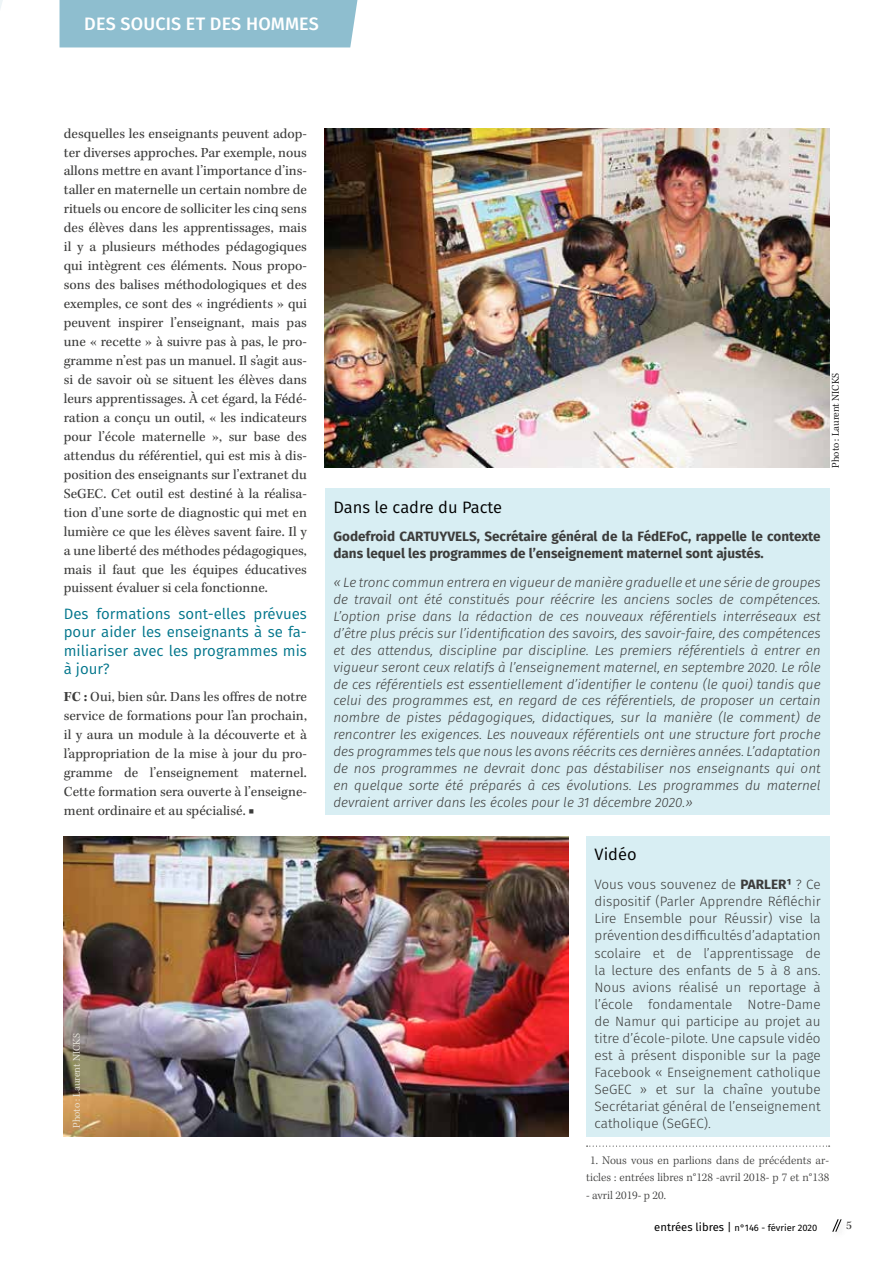
<style>
.page{position:relative;width:893px;height:1263px;background:#fff}
.page>*{position:absolute;margin:0;border:0;box-sizing:border-box;transform-origin:0 0}
.t1{font:500 18px "Fira Sans";letter-spacing:.01em;color:#fff}
.t2{font:16.5px "Fira Sans";color:#000}
.t3{font:15px/18.1px "Fira Sans";color:#00758b;text-align:justify}
.t4{font:14.25px/18.9px "Kepler Std";color:#3c3c3b;text-align:justify}
.t5{font:italic 300 13.5px/16.8px "Fira Sans";color:#3c3c3b;text-align:justify}
.t6{font:300 13.5px/17.1px "Fira Sans";color:#3c3c3b;text-align:justify}
.t7{font:700 13.5px/16.8px "Fira Sans";color:#3c3c3b}
.t8{font:300 12px/17.7px "Kepler Std";color:#3c3c3b;text-align:center}
.t9{font:12px "Kepler Std";color:#3c3c3b}
.t10{font:300 10.5px "Kepler Std";color:#020203}
.t11{font:300 10.5px "Kepler Std";color:#f0ede3}
.t12{font:9.3px "Fira Sans";color:#000}
.s1{font-weight:700}
.s2{font-size:11.25px}
</style>
<div class="page">
<svg style="left:832px;top:1219px;width:9px;height:13px"></svg>
<div style="left:60px;top:0;width:297px;height:47px;background:#8ebecf"></div>
<img style="left:325px;top:129px;width:504px;height:339px">
<div style="left:325px;top:489px;width:504px;height:326px;background:#d8eef3"></div>
<div style="left:586px;top:836px;width:243px;height:300px;background:#d8eef3"></div>
<svg style="left:587px;top:1145px;width:243px;height:2px"></svg>
<img style="left:64px;top:836px;width:504px;height:300px">
<p class="t1" style="left:84px;top:9px;width:236px">DES SOUCIS ET DES HOMMES</p>
<p class="t4" style="left:64px;top:124px;width:245px">desquelles les enseignants peuvent adop&shy;ter diverses approches. Par exemple, nous allons mettre en avant l’importance d’ins&shy;taller en maternelle un certain nombre de rituels ou encore de solliciter les cinq sens des élèves dans les apprentissages, mais il y a plusieurs méthodes pédagogiques qui intègrent ces éléments. Nous propo&shy;sons des balises méthodologiques et des exemples, ce sont des « ingrédients » qui peuvent inspirer l’enseignant, mais pas une « recette » à suivre pas à pas, le pro&shy;gramme n’est pas un manuel. Il s’agit aus&shy;si de savoir où se situent les élèves dans leurs apprentissages. À cet égard, la Fédé&shy;ration a conçu un outil, « les indicateurs pour l’école maternelle », sur base des attendus du référentiel, qui est mis à dis&shy;position des enseignants sur l’extranet du SeGEC. Cet outil est destiné à la réalisa&shy;tion d’une sorte de diagnostic qui met en lumière ce que les élèves savent faire. Il y a une liberté des méthodes pédagogiques, mais il faut que les équipes éducatives puissent évaluer si cela fonctionne.</p>
<p class="t3" style="left:64px;top:605px;width:245px">Des formations sont-elles prévues pour aider les enseignants à se fa&shy;miliariser avec les programmes mis à jour?</p>
<p class="t4" style="left:64px;top:688px;width:245px"><span class="s1">FC :</span> Oui, bien sûr. Dans les offres de notre service de formations pour l’an prochain, il y aura un module à la découverte et à l’appropriation de la mise à jour du pro&shy;gramme de l’enseignement maternel.<br>Cette formation sera ouverte à l’enseigne&shy;ment ordinaire et au spécialisé. ■</p>
<p class="t11" style="left:71px;top:1128px;width:96px;rotate:-90deg">Photo : Laurent NICKS</p>
<p class="t10" style="left:830px;top:468px;width:96px;rotate:-90deg">Photo : Laurent NICKS</p>
<p class="t2" style="left:333px;top:495px;width:170px">Dans le cadre du Pacte</p>
<p class="t7" style="left:333px;top:527px;width:489px">Godefroid CARTUYVELS, Secrétaire général de la FédEFoC, rappelle le contexte dans lequel les programmes de l’enseignement maternel sont ajustés.</p>
<p class="t5" style="left:333px;top:574px;width:489px">« Le tronc commun entrera en vigueur de manière graduelle et une série de groupes de travail ont été constitués pour réécrire les anciens socles de compétences.<br>L’option prise dans la rédaction de ces nouveaux référentiels interréseaux est d’être plus précis sur l’identification des savoirs, des savoir-faire, des compétences et des attendus, discipline par discipline. Les premiers référentiels à entrer en vigueur seront ceux relatifs à l’enseignement maternel, en septembre 2020. Le rôle de ces référentiels est essentiellement d’identifier le contenu (le quoi) tandis que celui des programmes est, en regard de ces référentiels, de proposer un certain nombre de pistes pédagogiques, didactiques, sur la manière (le comment) de rencontrer les exigences. Les nouveaux référentiels ont une structure fort proche des programmes tels que nous les avons réécrits ces dernières années. L’adaptation de nos programmes ne devrait donc pas déstabiliser nos enseignants qui ont en quelque sorte été préparés à ces évolutions. Les programmes du maternel devraient arriver dans les écoles pour le 31 décembre 2020.»</p>
<p class="t2" style="left:595px;top:842px;width:44px">Vidéo</p>
<p class="t6" style="left:595px;top:876px;width:228px">Vous vous souvenez de <span class="s1">PARLER¹</span> ? Ce dispositif (Parler Apprendre Réfléchir Lire Ensemble pour Réussir) vise la prévention des difficultés d’adaptation scolaire et de l’apprentissage de la lecture des enfants de 5 à 8 ans.<br>Nous avions réalisé un reportage à l’école fondamentale Notre-Dame de Namur qui participe au projet au titre d’école-pilote. Une capsule vidéo est à présent disponible sur la page Facebook « Enseignement catholique SeGEC » et sur la chaîne youtube Secrétariat général de l’enseignement catholique (SeGEC).</p>
<p class="t8" style="left:586px;top:1151px;width:245px">1. Nous vous en parlions dans de précédents ar&shy;ticles : entrées libres n°128 -avril 2018- p 7 et n°138</p>
<p class="t8" style="left:586px;top:1187px;width:81px">- avril 2019- p 20.</p>
<p class="t12" style="left:654px;top:1220px;width:165px"><span class="s2">entrées libres |</span> n°146 - février 2020</p>
<p class="t9" style="left:846px;top:1218px;width:7px">5</p>
</div>
